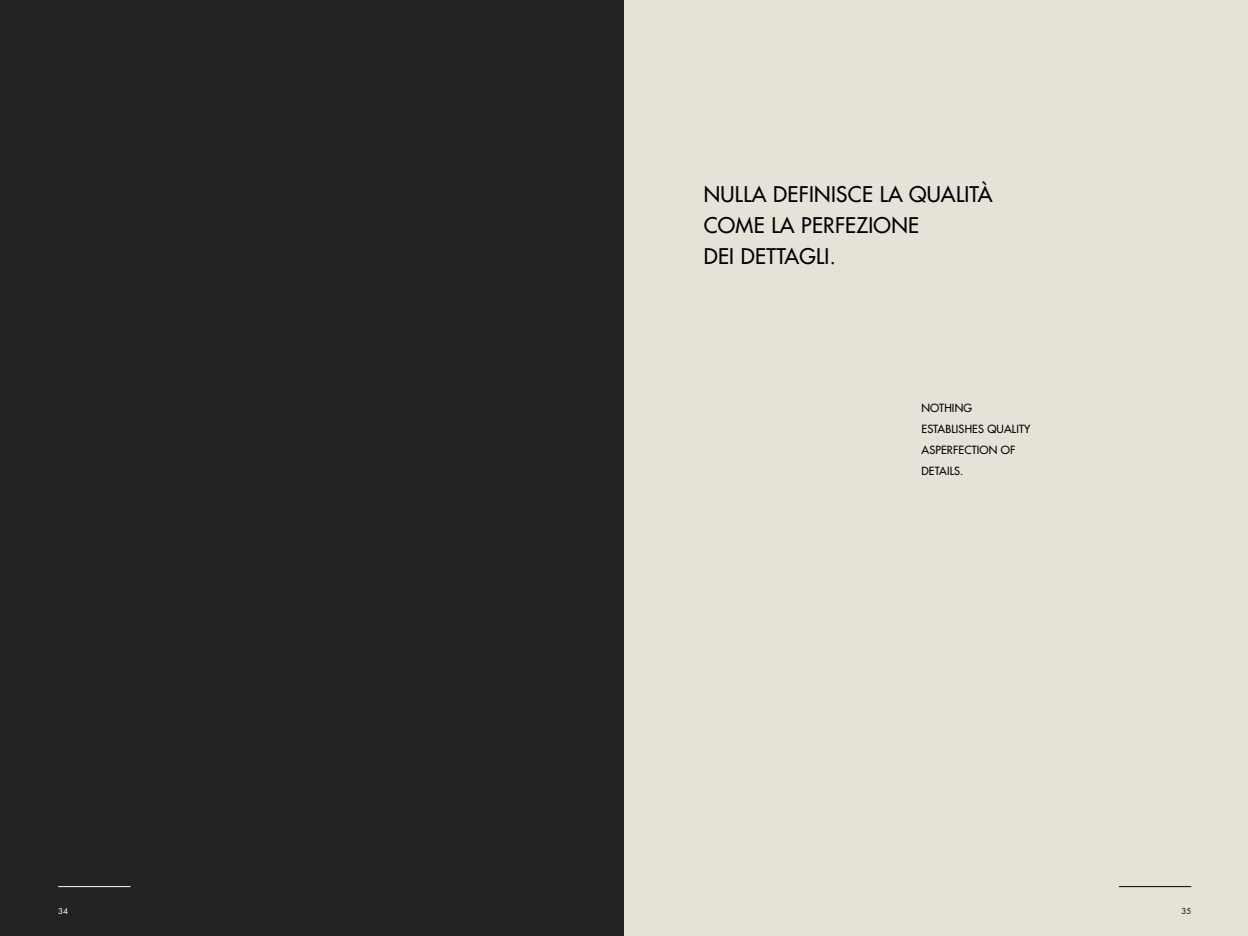
<style>
.page{position:relative;width:1248px;height:936px;background:#fff}
.page>*{position:absolute;margin:0;border:0;box-sizing:border-box;transform-origin:0 0}
.t1{font:500 21px/31px "Futura LT Pro";letter-spacing:.015em;color:#000}
.t2{font:500 11px/21px "Futura LT Pro";letter-spacing:.015em;color:#000}
.t3{font:8px "Futura LT Pro";color:#fff}
.t4{font:8px "Futura LT Pro";color:#000}
</style>
<div class="page">
<div style="left:0;top:0;width:624px;height:935px;background:#202320"></div>
<div style="left:624px;top:0;width:623px;height:935px;background:#e5e2d8"></div>
<hr style="left:1118px;top:886px;width:73px;height:1px;background:#000">
<hr style="left:58px;top:886px;width:72px;height:1px;background:#fff">
<p class="t1" style="left:703px;top:177px;width:290px">NULLA DEFINISCE LA QUALITÀ<br>COME LA PERFEZIONE<br>DEI DETTAGLI.</p>
<p class="t2" style="left:921px;top:397px;width:111px">NOTHING<br>ESTABLISHES QUALITY<br>ASPERFECTION OF<br>DETAILS.</p>
<p class="t3" style="left:58px;top:906px;width:11px">34</p>
<p class="t4" style="left:1181px;top:906px;width:11px">35</p>
</div>
